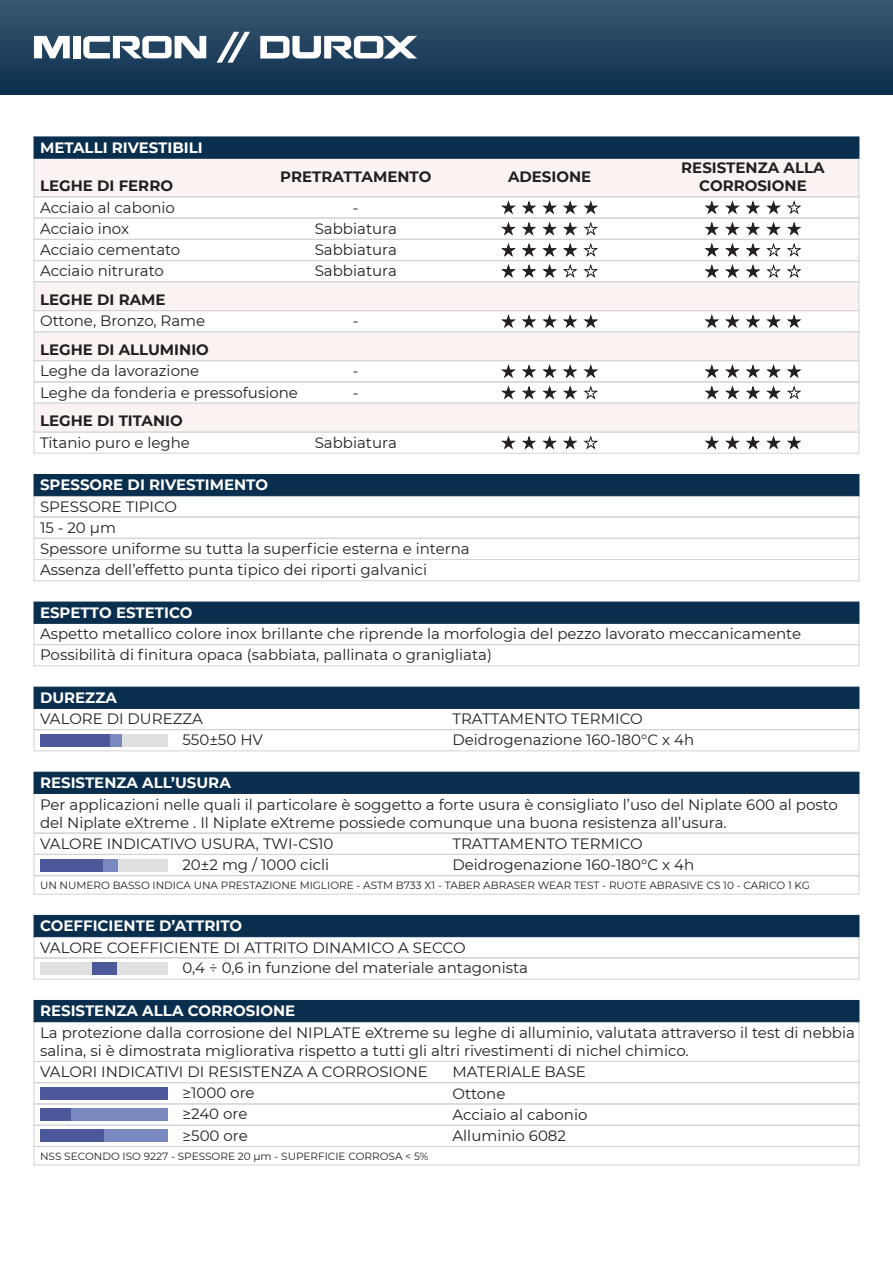
<style>
.page{position:relative;width:893px;height:1263px;background:#fff}
.page>*{position:absolute;margin:0;border:0;box-sizing:border-box;transform-origin:0 0}
.t1{font:15px/21.3px "Montserrat";color:#231f20}
.t2{font:700 15px "Montserrat";color:#fff}
.t3{font:700 15px/18px "Montserrat";color:#231f20;text-align:center}
.t4{font:10.5px "Montserrat";color:#231f20}
</style>
<div class="page">
<div style="left:40px;top:859px;width:64px;height:12px;background:#4b5899"></div>
<svg style="left:501px;top:201px;width:97px;height:14px"></svg>
<svg style="left:704px;top:201px;width:98px;height:14px"></svg>
<svg style="left:501px;top:222px;width:97px;height:14px"></svg>
<svg style="left:501px;top:243px;width:97px;height:14px"></svg>
<svg style="left:501px;top:264px;width:97px;height:14px"></svg>
<svg style="left:704px;top:222px;width:98px;height:14px"></svg>
<svg style="left:704px;top:243px;width:98px;height:14px"></svg>
<svg style="left:704px;top:265px;width:98px;height:13px"></svg>
<div style="left:34px;top:495px;width:825px;height:22px;border:1px solid #d1d2d4"></div>
<div style="left:34px;top:517px;width:825px;height:22px;border:1px solid #d1d2d4"></div>
<div style="left:34px;top:729px;width:825px;height:22px;border:1px solid #d1d2d4"></div>
<div style="left:40px;top:734px;width:70px;height:13px;background:#4b5899"></div>
<div style="left:110px;top:734px;width:12px;height:13px;background:#7a88c0"></div>
<div style="left:122px;top:734px;width:46px;height:13px;background:#dfe0df"></div>
<div style="left:34px;top:158px;width:825px;height:39px;background:#faf3f1"></div>
<div style="left:34px;top:137px;width:825px;height:22px;background:#0a2e4e;border:1px solid #0a2e4e"></div>
<div style="left:34px;top:218px;width:825px;height:22px;border:1px solid #d1d2d4"></div>
<div style="left:34px;top:239px;width:825px;height:22px;border:1px solid #d1d2d4"></div>
<div style="left:34px;top:260px;width:825px;height:22px;border:1px solid #d1d2d4"></div>
<div style="left:34px;top:196px;width:825px;height:22px;border:1px solid #d1d2d4"></div>
<svg style="left:501px;top:315px;width:97px;height:13px"></svg>
<svg style="left:704px;top:315px;width:98px;height:13px"></svg>
<div style="left:34px;top:310px;width:825px;height:22px;border:1px solid #d1d2d4"></div>
<div style="left:34px;top:281px;width:825px;height:30px;background:#faf3f1;border:1px solid #d1d2d4"></div>
<svg style="left:501px;top:365px;width:97px;height:13px"></svg>
<svg style="left:704px;top:365px;width:98px;height:13px"></svg>
<div style="left:34px;top:360px;width:825px;height:22px;border:1px solid #d1d2d4"></div>
<div style="left:34px;top:331px;width:825px;height:30px;background:#faf3f1;border:1px solid #d1d2d4"></div>
<svg style="left:501px;top:386px;width:97px;height:14px"></svg>
<svg style="left:704px;top:386px;width:98px;height:14px"></svg>
<div style="left:34px;top:382px;width:825px;height:22px;border:1px solid #d1d2d4"></div>
<svg style="left:501px;top:436px;width:97px;height:14px"></svg>
<svg style="left:704px;top:436px;width:98px;height:14px"></svg>
<div style="left:34px;top:432px;width:825px;height:22px;border:1px solid #d1d2d4"></div>
<div style="left:34px;top:403px;width:825px;height:29px;background:#faf3f1;border:1px solid #d1d2d4"></div>
<div style="left:34px;top:474px;width:825px;height:22px;background:#0a2e4e;border:1px solid #0a2e4e"></div>
<div style="left:34px;top:538px;width:825px;height:22px;border:1px solid #d1d2d4"></div>
<div style="left:34px;top:559px;width:825px;height:22px;border:1px solid #d1d2d4"></div>
<div style="left:34px;top:644px;width:825px;height:22px;border:1px solid #d1d2d4"></div>
<div style="left:34px;top:602px;width:825px;height:22px;background:#0a2e4e;border:1px solid #0a2e4e"></div>
<div style="left:34px;top:687px;width:825px;height:22px;background:#0a2e4e;border:1px solid #0a2e4e"></div>
<div style="left:34px;top:833px;width:825px;height:22px;border:1px solid #d1d2d4"></div>
<div style="left:34px;top:854px;width:825px;height:22px;border:1px solid #d1d2d4"></div>
<div style="left:104px;top:859px;width:14px;height:12px;background:#7a88c0"></div>
<div style="left:118px;top:859px;width:50px;height:12px;background:#dfe0df"></div>
<div style="left:34px;top:793px;width:825px;height:40px;border:1px solid #d1d2d4"></div>
<div style="left:34px;top:875px;width:825px;height:19px;border:1px solid #d1d2d4"></div>
<div style="left:34px;top:772px;width:825px;height:22px;background:#0a2e4e;border:1px solid #0a2e4e"></div>
<div style="left:34px;top:936px;width:825px;height:22px;border:1px solid #d1d2d4"></div>
<div style="left:34px;top:957px;width:825px;height:22px;border:1px solid #d1d2d4"></div>
<div style="left:117px;top:962px;width:51px;height:13px;background:#dfe0df"></div>
<div style="left:91px;top:962px;width:26px;height:13px;background:#4b5899"></div>
<div style="left:34px;top:915px;width:825px;height:22px;background:#0a2e4e;border:1px solid #0a2e4e"></div>
<div style="left:40px;top:962px;width:51px;height:13px;background:#dfe0df"></div>
<div style="left:0;top:0;width:893px;height:94px;background:linear-gradient(to bottom,#3b5871,#0b2f4f)"></div>
<svg style="left:34px;top:36px;width:36px;height:22px"></svg>
<div style="left:73px;top:36px;width:7px;height:22px;background:#fff"></div>
<svg style="left:83px;top:36px;width:123px;height:23px"></svg>
<svg style="left:260px;top:36px;width:157px;height:23px"></svg>
<svg style="left:216px;top:31px;width:35px;height:33px"></svg>
<div style="left:34px;top:1021px;width:825px;height:41px;border:1px solid #d1d2d4"></div>
<div style="left:34px;top:1000px;width:825px;height:22px;background:#0a2e4e;border:1px solid #0a2e4e"></div>
<div style="left:34px;top:1061px;width:825px;height:22px;border:1px solid #d1d2d4"></div>
<div style="left:34px;top:1082px;width:825px;height:22px;border:1px solid #d1d2d4"></div>
<div style="left:40px;top:1087px;width:128px;height:13px;background:#4b5899"></div>
<div style="left:34px;top:1103px;width:825px;height:22px;border:1px solid #d1d2d4"></div>
<div style="left:34px;top:1125px;width:825px;height:22px;border:1px solid #d1d2d4"></div>
<div style="left:40px;top:1129px;width:64px;height:13px;background:#4b5899"></div>
<div style="left:71px;top:1108px;width:97px;height:13px;background:#7a88c0"></div>
<div style="left:104px;top:1129px;width:64px;height:13px;background:#7a88c0"></div>
<div style="left:34px;top:1146px;width:825px;height:19px;border:1px solid #d1d2d4"></div>
<div style="left:40px;top:1108px;width:31px;height:13px;background:#4b5899"></div>
<p class="t2" style="left:40px;top:137px;width:164px">METALLI RIVESTIBILI</p>
<p class="t3" style="left:40px;top:176px;width:135px">LEGHE DI FERRO</p>
<p class="t1" style="left:40px;top:196px;width:136px">Acciaio al cabonio</p>
<p class="t1" style="left:40px;top:217px;width:142px">Acciaio inox<br>Acciaio cementato<br>Acciaio nitrurato</p>
<p class="t3" style="left:40px;top:290px;width:127px">LEGHE DI RAME</p>
<p class="t3" style="left:280px;top:167px;width:153px">PRETRATTAMENTO</p>
<p class="t3" style="left:508px;top:167px;width:85px">ADESIONE</p>
<p class="t3" style="left:681px;top:158px;width:145px">RESISTENZA ALLA<br>CORROSIONE</p>
<p class="t1" style="left:315px;top:196px;width:84px;text-align:center">-<br>Sabbiatura<br>Sabbiatura<br>Sabbiatura</p>
<p class="t1" style="left:40px;top:310px;width:167px">Ottone, Bronzo, Rame</p>
<p class="t1" style="left:353px;top:310px;width:7px">-</p>
<p class="t3" style="left:40px;top:340px;width:170px">LEGHE DI ALLUMINIO</p>
<p class="t1" style="left:40px;top:381px;width:259px">Leghe da fonderia e pressofusione</p>
<p class="t1" style="left:353px;top:381px;width:7px">-</p>
<p class="t1" style="left:40px;top:431px;width:151px">Titanio puro e leghe</p>
<p class="t1" style="left:315px;top:431px;width:84px">Sabbiatura</p>
<p class="t1" style="left:40px;top:360px;width:161px">Leghe da lavorazione</p>
<p class="t1" style="left:353px;top:360px;width:7px">-</p>
<p class="t3" style="left:40px;top:411px;width:144px">LEGHE DI TITANIO</p>
<p class="t2" style="left:40px;top:474px;width:229px">SPESSORE DI RIVESTIMENTO</p>
<p class="t1" style="left:40px;top:495px;width:139px">SPESSORE TIPICO<br>15 - 20 µm</p>
<p class="t1" style="left:40px;top:538px;width:431px">Spessore uniforme su tutta la superficie esterna e interna<br>Assenza dell’effetto punta tipico dei riporti galvanici</p>
<p class="t2" style="left:40px;top:602px;width:154px">ESPETTO ESTETICO</p>
<p class="t1" style="left:40px;top:623px;width:762px">Aspetto metallico colore inox brillante che riprende la morfologia del pezzo lavorato meccanicamente<br>Possibilità di finitura opaca (sabbiata, pallinata o granigliata)</p>
<p class="t2" style="left:40px;top:687px;width:78px">DUREZZA</p>
<p class="t1" style="left:40px;top:708px;width:164px">VALORE DI DUREZZA</p>
<p class="t1" style="left:452px;top:708px;width:192px">TRATTAMENTO TERMICO</p>
<p class="t1" style="left:183px;top:729px;width:82px">550±50 HV</p>
<p class="t1" style="left:452px;top:729px;width:243px">Deidrogenazione 160-180°C x 4h</p>
<p class="t2" style="left:40px;top:772px;width:192px">RESISTENZA ALL’USURA</p>
<p class="t1" style="left:40px;top:795px;width:799px;line-height:18px">Per applicazioni nelle quali il particolare è soggetto a forte usura è consigliato l’uso del Niplate 600 al posto del Niplate eXtreme . Il Niplate eXtreme possiede comunque una buona resistenza all’usura.</p>
<p class="t1" style="left:40px;top:832px;width:295px">VALORE INDICATIVO USURA, TWI-CS10</p>
<p class="t1" style="left:452px;top:832px;width:192px">TRATTAMENTO TERMICO</p>
<p class="t1" style="left:183px;top:853px;width:148px">20±2 mg / 1000 cicli</p>
<p class="t1" style="left:452px;top:854px;width:243px">Deidrogenazione 160-180°C x 4h</p>
<p class="t4" style="left:40px;top:878px;width:771px">UN NUMERO BASSO INDICA UNA PRESTAZIONE MIGLIORE - ASTM B733 X1 - TABER ABRASER WEAR TEST - RUOTE ABRASIVE CS 10 - CARICO 1 KG</p>
<p class="t2" style="left:40px;top:915px;width:204px">COEFFICIENTE D’ATTRITO</p>
<p class="t1" style="left:183px;top:936px;width:347px;text-indent:-143px">VALORE COEFFICIENTE DI ATTRITO DINAMICO A SECCO<br>0,4 ÷ 0,6 in funzione del materiale antagonista</p>
<p class="t2" style="left:40px;top:1000px;width:257px">RESISTENZA ALLA CORROSIONE</p>
<p class="t1" style="left:40px;top:1023px;width:816px;line-height:18px">La protezione dalla corrosione del NIPLATE eXtreme su leghe di alluminio, valutata attraverso il test di nebbia salina, si è dimostrata migliorativa rispetto a tutti gli altri rivestimenti di nichel chimico.</p>
<p class="t1" style="left:40px;top:1061px;width:389px">VALORI INDICATIVI DI RESISTENZA A CORROSIONE</p>
<p class="t1" style="left:452px;top:1061px;width:135px">MATERIALE BASE</p>
<p class="t1" style="left:183px;top:1082px;width:74px">≥1000 ore</p>
<p class="t1" style="left:452px;top:1082px;width:54px">Ottone</p>
<p class="t1" style="left:183px;top:1103px;width:66px">≥240 ore</p>
<p class="t1" style="left:452px;top:1103px;width:136px">Acciaio al cabonio</p>
<p class="t1" style="left:183px;top:1124px;width:67px">≥500 ore</p>
<p class="t1" style="left:452px;top:1124px;width:115px">Alluminio 6082</p>
<p class="t4" style="left:40px;top:1148px;width:390px">NSS SECONDO ISO 9227 - SPESSORE 20 μm - SUPERFICIE CORROSA &lt; 5%</p>
</div>
